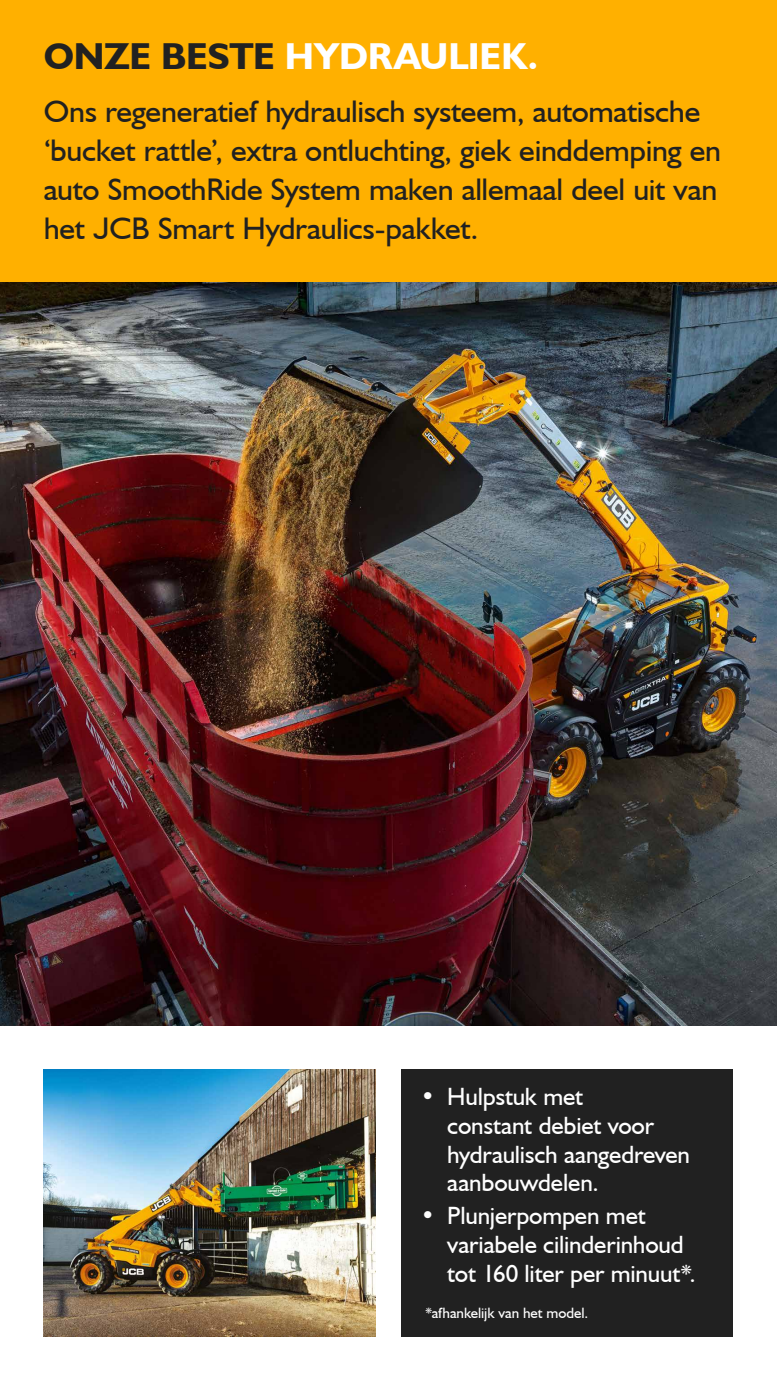
<style>
.page{position:relative;width:777px;height:1380px;background:#fff}
.page>*{position:absolute;margin:0;border:0;box-sizing:border-box;transform-origin:0 0}
.t1{font:700 37.5px "JCB Euro";letter-spacing:-.01em;color:#fff}
.t2{font:31.25px/39.1px "JCB Euro Roman";letter-spacing:-.01em;color:#212121}
.t3{font:25px/28.8px "JCB Euro Roman";letter-spacing:-.005em;color:#fff}
.t4{font:15px "JCB Euro Roman";color:#fff}
.s1{color:#212121}
</style>
<div class="page">
<img style="left:0;top:282px;width:776px;height:743px">
<div style="left:0;top:0;width:776px;height:282px;background:#ffb000"></div>
<div style="left:401px;top:1069px;width:332px;height:267px;background:#212121"></div>
<img style="left:44px;top:1069px;width:331px;height:267px">
<p class="t1" style="left:44px;top:41px;width:495px"><span class="s1">ONZE BESTE</span> HYDRAULIEK.</p>
<p class="t2" style="left:44px;top:94px;width:678px">Ons regeneratief hydraulisch systeem, automatische ‘bucket rattle’, extra ontluchting, giek einddemping en auto SmoothRide System maken allemaal deel uit van het JCB Smart Hydraulics-pakket.</p>
<p class="t3" style="left:447px;top:1084px;width:244px;text-indent:-27px">• Hulpstuk met<br>constant debiet voor hydraulisch aangedreven aanbouwdelen.</p>
<p class="t3" style="left:447px;top:1203px;width:250px;text-indent:-27px">• Plunjerpompen met variabele cilinderinhoud tot 160 liter per minuut*.</p>
<p class="t4" style="left:425px;top:1306px;width:164px">*afhankelijk van het model.</p>
</div>
